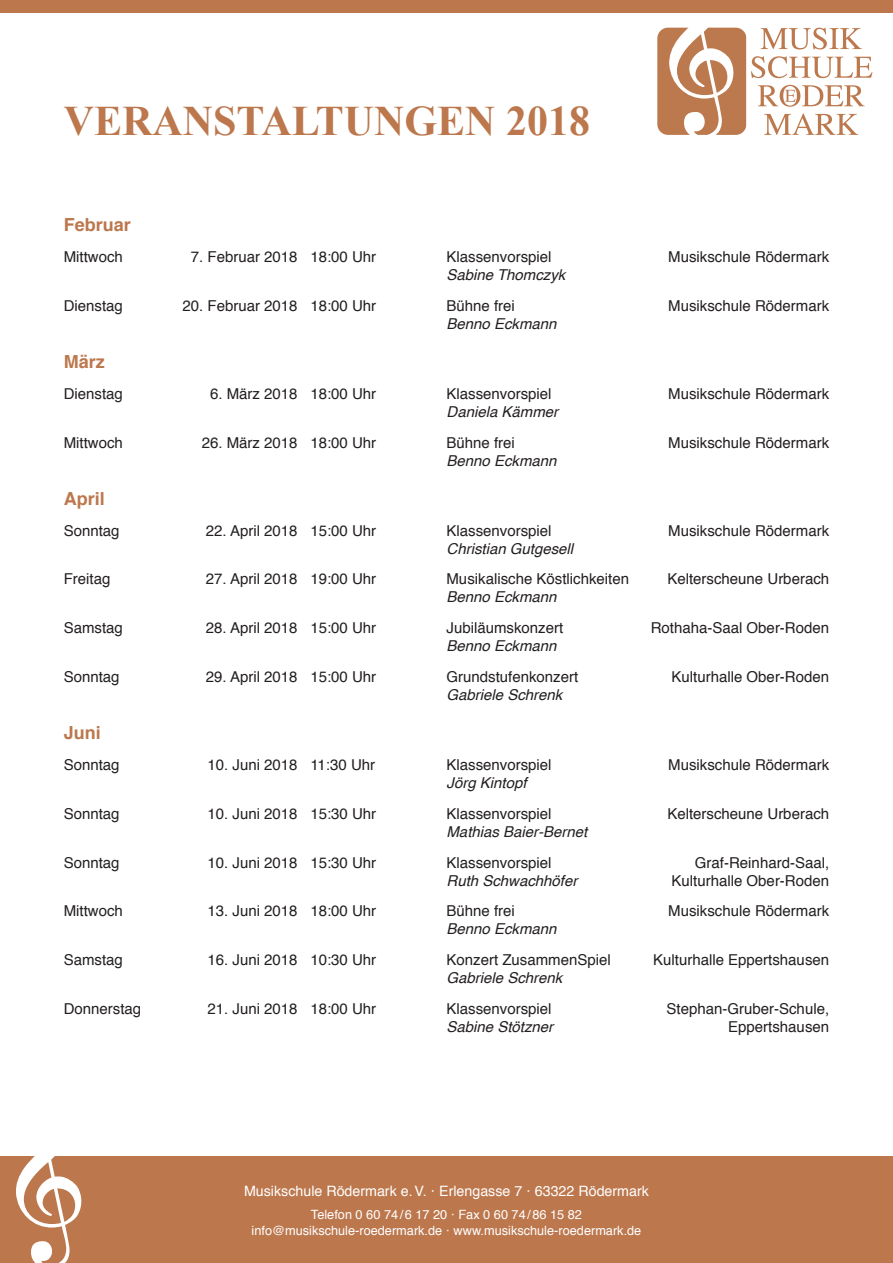
<style>
.page{position:relative;width:893px;height:1263px;background:#fff}
.page>*{position:absolute;margin:0;border:0;box-sizing:border-box;transform-origin:0 0}
.t1{font:700 42px "Times New Roman";color:#bc774d}
.t2{font:700 18px "Helvetica";color:#bc774d}
.t3{font:15px "Helvetica";color:#231f20}
.t4{font:italic 15px "Helvetica";color:#231f20}
.t5{font:14.25px "Helvetica";color:#fff}
.t6{font:12.75px/15.3px "Helvetica";color:#fff;text-align:center}
</style>
<div class="page">
<svg style="left:657px;top:28px;width:215px;height:107px"></svg>
<div style="left:0;top:1157px;width:893px;height:106px;background:#bc774d"></div>
<svg style="left:17px;top:1156px;width:64px;height:107px"></svg>
<div style="left:0;top:0;width:893px;height:13px;background:#bc774d"></div>
<h1 class="t1" style="left:64px;top:92px;width:528px">VERANSTALTUNGEN 2018</h1>
<p class="t2" style="left:64px;top:210px;width:69px">Februar</p>
<p class="t3" style="left:64px;top:245px;width:61px">Mittwoch</p>
<p class="t3" style="left:191px;top:245px;width:187px">7. Februar 2018 18:00 Uhr</p>
<p class="t3" style="left:446px;top:245px;width:107px">Klassenvorspiel</p>
<p class="t3" style="left:668px;top:245px;width:162px">Musikschule Rödermark</p>
<p class="t4" style="left:446px;top:263px;width:120px">Sabine Thomczyk</p>
<p class="t3" style="left:64px;top:294px;width:61px">Dienstag</p>
<p class="t3" style="left:183px;top:294px;width:195px">20. Februar 2018 18:00 Uhr</p>
<p class="t3" style="left:446px;top:294px;width:70px">Bühne frei</p>
<p class="t3" style="left:668px;top:294px;width:162px">Musikschule Rödermark</p>
<p class="t4" style="left:446px;top:312px;width:112px">Benno Eckmann</p>
<p class="t2" style="left:64px;top:347px;width:43px">März</p>
<p class="t3" style="left:64px;top:382px;width:61px">Dienstag</p>
<p class="t3" style="left:210px;top:382px;width:168px">6. März 2018 18:00 Uhr</p>
<p class="t3" style="left:446px;top:382px;width:107px">Klassenvorspiel</p>
<p class="t3" style="left:668px;top:382px;width:162px">Musikschule Rödermark</p>
<p class="t4" style="left:446px;top:400px;width:113px">Daniela Kämmer</p>
<p class="t3" style="left:64px;top:431px;width:61px">Mittwoch</p>
<p class="t3" style="left:202px;top:431px;width:176px">26. März 2018 18:00 Uhr</p>
<p class="t3" style="left:446px;top:431px;width:70px">Bühne frei</p>
<p class="t3" style="left:668px;top:431px;width:162px">Musikschule Rödermark</p>
<p class="t4" style="left:446px;top:449px;width:112px">Benno Eckmann</p>
<p class="t2" style="left:64px;top:484px;width:43px">April</p>
<p class="t3" style="left:64px;top:519px;width:57px">Sonntag</p>
<p class="t3" style="left:206px;top:519px;width:172px">22. April 2018 15:00 Uhr</p>
<p class="t3" style="left:446px;top:519px;width:107px">Klassenvorspiel</p>
<p class="t3" style="left:668px;top:519px;width:162px">Musikschule Rödermark</p>
<p class="t4" style="left:446px;top:537px;width:128px">Christian Gutgesell</p>
<p class="t3" style="left:64px;top:568px;width:48px">Freitag</p>
<p class="t3" style="left:206px;top:568px;width:172px">27. April 2018 19:00 Uhr</p>
<p class="t3" style="left:446px;top:568px;width:184px">Musikalische Köstlichkeiten</p>
<p class="t3" style="left:667px;top:568px;width:163px">Kelterscheune Urberach</p>
<p class="t4" style="left:446px;top:585px;width:112px">Benno Eckmann</p>
<p class="t3" style="left:64px;top:616px;width:61px">Samstag</p>
<p class="t3" style="left:206px;top:616px;width:172px">28. April 2018 15:00 Uhr</p>
<p class="t3" style="left:446px;top:616px;width:118px">Jubiläumskonzert</p>
<p class="t3" style="left:651px;top:616px;width:180px">Rothaha-Saal Ober-Roden</p>
<p class="t4" style="left:446px;top:634px;width:112px">Benno Eckmann</p>
<p class="t3" style="left:64px;top:665px;width:57px">Sonntag</p>
<p class="t3" style="left:206px;top:665px;width:172px">29. April 2018 15:00 Uhr</p>
<p class="t3" style="left:446px;top:665px;width:133px">Grundstufenkonzert</p>
<p class="t3" style="left:672px;top:665px;width:159px">Kulturhalle Ober-Roden</p>
<p class="t4" style="left:446px;top:683px;width:117px">Gabriele Schrenk</p>
<p class="t2" style="left:64px;top:718px;width:39px">Juni</p>
<p class="t3" style="left:64px;top:753px;width:57px">Sonntag</p>
<p class="t3" style="left:208px;top:753px;width:169px">10. Juni 2018 11:30 Uhr</p>
<p class="t3" style="left:446px;top:753px;width:107px">Klassenvorspiel</p>
<p class="t3" style="left:668px;top:753px;width:162px">Musikschule Rödermark</p>
<p class="t4" style="left:446px;top:771px;width:82px">Jörg Kintopf</p>
<p class="t3" style="left:64px;top:802px;width:57px">Sonntag</p>
<p class="t3" style="left:208px;top:802px;width:170px">10. Juni 2018 15:30 Uhr</p>
<p class="t3" style="left:446px;top:802px;width:107px">Klassenvorspiel</p>
<p class="t3" style="left:667px;top:802px;width:163px">Kelterscheune Urberach</p>
<p class="t4" style="left:446px;top:820px;width:142px">Mathias Baier-Bernet</p>
<p class="t3" style="left:64px;top:851px;width:57px">Sonntag</p>
<p class="t3" style="left:208px;top:851px;width:170px">10. Juni 2018 15:30 Uhr</p>
<p class="t3" style="left:446px;top:851px;width:107px">Klassenvorspiel</p>
<p class="t3" style="left:695px;top:851px;width:136px">Graf-Reinhard-Saal,</p>
<p class="t4" style="left:446px;top:868px;width:132px">Ruth Schwachhöfer</p>
<p class="t3" style="left:672px;top:869px;width:159px">Kulturhalle Ober-Roden</p>
<p class="t3" style="left:64px;top:899px;width:61px">Mittwoch</p>
<p class="t3" style="left:208px;top:899px;width:170px">13. Juni 2018 18:00 Uhr</p>
<p class="t3" style="left:446px;top:899px;width:70px">Bühne frei</p>
<p class="t3" style="left:668px;top:899px;width:162px">Musikschule Rödermark</p>
<p class="t4" style="left:446px;top:917px;width:112px">Benno Eckmann</p>
<p class="t3" style="left:64px;top:948px;width:61px">Samstag</p>
<p class="t3" style="left:208px;top:948px;width:170px">16. Juni 2018 10:30 Uhr</p>
<p class="t3" style="left:446px;top:948px;width:166px">Konzert ZusammenSpiel</p>
<p class="t3" style="left:653px;top:948px;width:177px">Kulturhalle Eppertshausen</p>
<p class="t4" style="left:446px;top:966px;width:117px">Gabriele Schrenk</p>
<p class="t3" style="left:64px;top:997px;width:79px">Donnerstag</p>
<p class="t3" style="left:208px;top:997px;width:170px">21. Juni 2018 18:00 Uhr</p>
<p class="t3" style="left:446px;top:997px;width:107px">Klassenvorspiel</p>
<p class="t3" style="left:667px;top:997px;width:164px">Stephan-Gruber-Schule,</p>
<p class="t4" style="left:446px;top:1015px;width:108px">Sabine Stötzner</p>
<p class="t3" style="left:728px;top:1015px;width:102px">Eppertshausen</p>
<p class="t5" style="left:244px;top:1179px;width:406px">Musikschule Rödermark e.V. ‧ Erlengasse 7 ‧ 63322 Rödermark</p>
<p class="t6" style="left:252px;top:1208px;width:391px">Telefon 0 60 74/6 17 20 ‧ Fax 0 60 74/86 15 82 info@musikschule-roedermark.de ‧ www.musikschule-roedermark.de</p>
</div>
